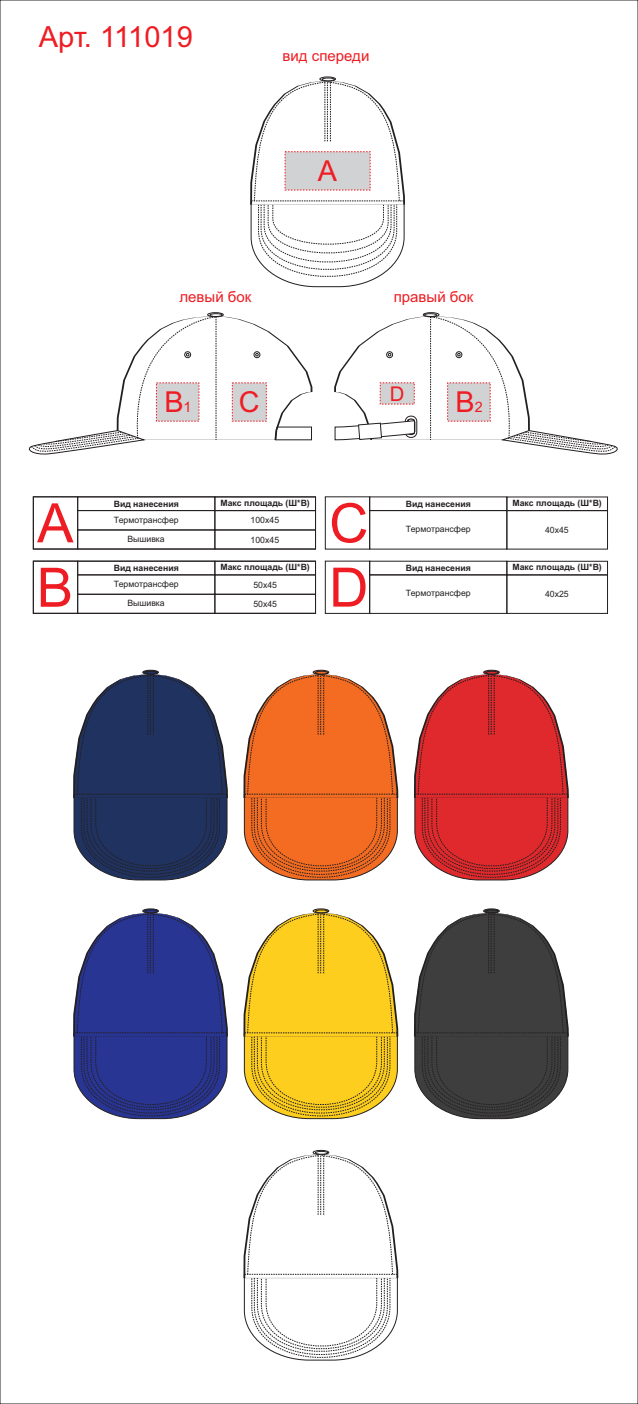
<style>
.page{position:relative;width:638px;height:1404px;background:#fff}
.page>*{position:absolute;margin:0;border:0;box-sizing:border-box;transform-origin:0 0}
.t1{font:54.39px/64.3px "Arial";color:#ee1d23}
.t2{font:29.13px "Arial";color:#ee1d23}
.t3{font:28.83px "Arial";color:#ee1d23}
.t4{font:20.25px "Arial";color:#ee1d23}
.t5{font:15px "Arial";color:#ee1d23}
.t6{font:700 8.7px "Arial";color:#231f20}
.t7{font:8.7px "Arial";color:#231f20}
.s1{font-size:14.4px}
</style>
<div class="page">
<svg style="left:251px;top:78px;width:153px;height:210px"></svg>
<div style="left:143px;top:670px;width:15px;height:4px;background:#2c2a30;border:1px solid #231f20;border-radius:50%"></div>
<svg style="left:74px;top:671px;width:153px;height:210px;background:#425073"></svg>
<svg style="left:244px;top:671px;width:154px;height:210px;background:#e87e43"></svg>
<svg style="left:414px;top:671px;width:154px;height:210px;background:#d8494c"></svg>
<svg style="left:74px;top:909px;width:153px;height:211px"></svg>
<svg style="left:244px;top:909px;width:154px;height:211px"></svg>
<svg style="left:414px;top:909px;width:154px;height:211px"></svg>
<div style="left:77px;top:496px;width:138px;height:14px;border:1px solid #231f20"></div>
<div style="left:77px;top:510px;width:138px;height:20px;border:1px solid #231f20"></div>
<div style="left:369px;top:510px;width:138px;height:39px;border:1px solid #231f20"></div>
<div style="left:369px;top:574px;width:138px;height:39px;border:1px solid #231f20"></div>
<div style="left:77px;top:529px;width:138px;height:20px;border:1px solid #231f20"></div>
<div style="left:215px;top:496px;width:101px;height:15px;border:1px solid #231f20"></div>
<div style="left:507px;top:496px;width:101px;height:15px;border:1px solid #231f20"></div>
<div style="left:507px;top:561px;width:101px;height:14px;border:1px solid #231f20"></div>
<div style="left:215px;top:529px;width:101px;height:20px;border:1px solid #231f20"></div>
<div style="left:33px;top:496px;width:45px;height:53px;border:1px solid #231f20"></div>
<div style="left:325px;top:496px;width:45px;height:53px;border:1px solid #231f20"></div>
<div style="left:325px;top:561px;width:45px;height:52px;border:1px solid #231f20"></div>
<div style="left:77px;top:561px;width:138px;height:14px;border:1px solid #231f20"></div>
<div style="left:77px;top:574px;width:138px;height:20px;border:1px solid #231f20"></div>
<div style="left:77px;top:594px;width:138px;height:19px;border:1px solid #231f20"></div>
<div style="left:215px;top:561px;width:101px;height:14px;border:1px solid #231f20"></div>
<div style="left:215px;top:594px;width:101px;height:19px;border:1px solid #231f20"></div>
<div style="left:33px;top:561px;width:45px;height:52px;border:1px solid #231f20"></div>
<svg style="left:244px;top:1151px;width:154px;height:210px"></svg>
<svg style="left:28px;top:313px;width:284px;height:142px"></svg>
<svg style="left:335px;top:313px;width:283px;height:142px"></svg>
<h2 class="t2" style="left:39px;top:26px;width:156px">Арт. 111019</h2>
<h3 class="t5" style="left:283px;top:50px;width:88px">вид спереди</h3>
<h3 class="t3" style="left:318px;top:160px;width:21px">A</h3>
<h3 class="t5" style="left:179px;top:290px;width:73px">левый бок</h3>
<h3 class="t5" style="left:394px;top:290px;width:81px">правый бок</h3>
<h3 class="t4" style="left:390px;top:386px;width:16px">D</h3>
<h3 class="t3" style="left:164px;top:391px;width:29px">B<span class="s1">1</span></h3>
<h3 class="t3" style="left:239px;top:391px;width:22px">С</h3>
<h3 class="t3" style="left:455px;top:391px;width:29px">B<span class="s1">2</span></h3>
<p class="t6" style="left:220px;top:499px;width:91px">Макс площадь (Ш*В)</p>
<p class="t6" style="left:512px;top:499px;width:91px">Макс площадь (Ш*В)</p>
<p class="t6" style="left:114px;top:500px;width:67px">Вид нанесения</p>
<p class="t6" style="left:406px;top:500px;width:67px">Вид нанесения</p>
<h1 class="t1" style="left:37px;top:496px;width:38px">A</h1>
<h1 class="t1" style="left:329px;top:496px;width:41px">С<br>D</h1>
<p class="t7" style="left:114px;top:516px;width:66px">Термотрансфер</p>
<p class="t7" style="left:251px;top:517px;width:30px">100х45</p>
<p class="t7" style="left:406px;top:525px;width:66px">Термотрансфер</p>
<p class="t7" style="left:545px;top:526px;width:25px">40х45</p>
<p class="t7" style="left:127px;top:535px;width:39px">Вышивка</p>
<p class="t7" style="left:251px;top:536px;width:30px">100х45</p>
<h1 class="t1" style="left:37px;top:560px;width:38px">B</h1>
<p class="t6" style="left:114px;top:564px;width:67px">Вид нанесения</p>
<p class="t6" style="left:220px;top:564px;width:91px">Макс площадь (Ш*В)</p>
<p class="t6" style="left:512px;top:564px;width:91px">Макс площадь (Ш*В)</p>
<p class="t6" style="left:406px;top:564px;width:67px">Вид нанесения</p>
<p class="t7" style="left:114px;top:580px;width:66px">Термотрансфер</p>
<p class="t7" style="left:253px;top:581px;width:25px">50х45</p>
<p class="t7" style="left:127px;top:599px;width:39px">Вышивка</p>
<p class="t7" style="left:253px;top:600px;width:25px">50х45</p>
<p class="t7" style="left:406px;top:590px;width:66px">Термотрансфер</p>
<p class="t7" style="left:545px;top:591px;width:25px">40х25</p>
</div>
